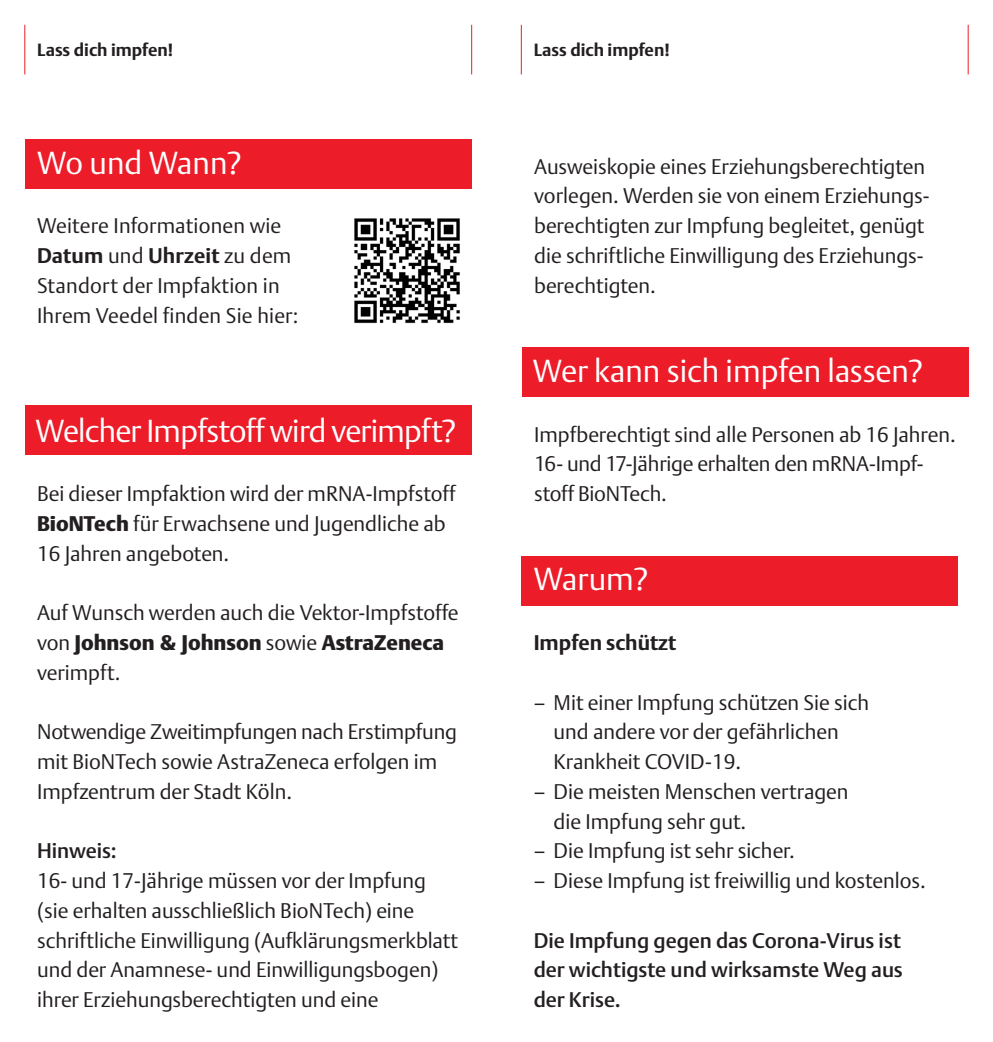
<style>
.page{position:relative;width:993px;height:1042px;background:#fff}
.page>*{position:absolute;margin:0;border:0;box-sizing:border-box;transform-origin:0 0}
.t1{font:31.5px "DTL Argo T Light";letter-spacing:-.02em;color:#fff}
.t2{font:31.5px "DTL Argo T Light";color:#fff}
.t3{font:21px/29.8px "DTL Argo T Light";color:#231f20}
.t4{font:21px/29.8px "DTL Argo T Medium";color:#231f20;text-align:justify}
.t5{font:900 21px "DTL Argo T";color:#231f20}
.t6{font:700 21px "DTL Argo T";color:#231f20}
.t7{font:700 17.5px "DTL Argo T";color:#231f20}
.s1{font-family:"DTL Argo T Light";font-weight:400}
.s2{font-family:"DTL Argo T";font-weight:900}
</style>
<div class="page">
<hr style="left:25px;top:25px;width:1px;height:49px;background:#ec1c29">
<hr style="left:521px;top:25px;width:1px;height:49px;background:#ec1c29">
<hr style="left:471px;top:25px;width:1px;height:49px;background:#ec1c29">
<hr style="left:967px;top:25px;width:1px;height:49px;background:#ec1c29">
<div style="left:521px;top:556px;width:436px;height:49px;background:#ec1c29"></div>
<div style="left:25px;top:139px;width:446px;height:50px;background:#ec1c29"></div>
<div style="left:25px;top:406px;width:446px;height:49px;background:#ec1c29"></div>
<div style="left:521px;top:347px;width:447px;height:50px;background:#ec1c29"></div>
<img style="left:354px;top:218px;width:106px;height:106px">
<p class="t7" style="left:37px;top:40px;width:138px">Lass dich impfen!</p>
<p class="t7" style="left:533px;top:40px;width:138px">Lass dich impfen!</p>
<h1 class="t2" style="left:37px;top:144px;width:206px">Wo und Wann?</h1>
<p class="t3" style="left:37px;top:211px;width:246px">Weitere Informationen wie</p>
<p class="t6" style="left:37px;top:243px;width:255px">Datum <span class="s1">und</span> Uhrzeit <span class="s1">zu dem</span></p>
<p class="t3" style="left:37px;top:270px;width:263px">Standort der Impfaktion in<br>Ihrem Veedel finden Sie hier:</p>
<h1 class="t1" style="left:36px;top:412px;width:422px">Welcher Impfstoff wird verimpft?</h1>
<p class="t3" style="left:534px;top:151px;width:397px">Ausweiskopie eines Erziehungsberechtigten vorlegen. Werden sie von einem Erziehungs&shy;berechtigten zur Impfung begleitet, genügt die schriftliche Einwilligung des Erziehungs&shy;berechtigten.</p>
<h1 class="t1" style="left:532px;top:352px;width:392px">Wer kann sich impfen lassen?</h1>
<p class="t3" style="left:534px;top:419px;width:423px">Impfberechtigt sind alle Personen ab 16 Jahren.<br>16- und 17-Jährige erhalten den mRNA-Impf-</p>
<p class="t3" style="left:37px;top:479px;width:420px">Bei dieser Impfaktion wird der mRNA-Impfstoff</p>
<p class="t3" style="left:534px;top:479px;width:134px">stoff BioNTech.</p>
<p class="t3" style="left:37px;top:508px;width:410px"><span class="s2">BioNTech</span> für Erwachsene und Jugendliche ab<br>16 Jahren angeboten.</p>
<p class="t3" style="left:37px;top:598px;width:423px">Auf Wunsch werden auch die Vektor-Impfstoffe</p>
<p class="t5" style="left:37px;top:630px;width:408px"><span class="s1">von</span> Johnson &amp; Johnson <span class="s1">sowie</span> AstraZeneca</p>
<p class="t3" style="left:37px;top:657px;width:85px">verimpft.</p>
<p class="t3" style="left:37px;top:717px;width:421px">Notwendige Zweitimpfungen nach Erstimpfung mit BioNTech sowie AstraZeneca erfolgen im<br>Impfzentrum der Stadt Köln.</p>
<p class="t4" style="left:37px;top:836px;width:81px">Hinweis:</p>
<p class="t3" style="left:37px;top:865px;width:422px">16- und 17-Jährige müssen vor der Impfung (sie erhalten ausschließlich BioNTech) eine schriftliche Einwilligung (Aufklärungsmerkblatt und der Anamnese- und Einwilligungsbogen) ihrer Erziehungsberechtigten und eine</p>
<h1 class="t1" style="left:533px;top:560px;width:116px">Warum?</h1>
<p class="t6" style="left:533px;top:630px;width:144px">Impfen schützt</p>
<p class="t3" style="left:553px;top:687px;width:317px;text-indent:-20px">– Mit einer Impfung schützen Sie sich und andere vor der gefährlichen<br>Krankheit COVID-19.</p>
<p class="t3" style="left:553px;top:776px;width:296px;text-indent:-20px">– Die meisten Menschen vertragen die Impfung sehr gut.</p>
<p class="t3" style="left:533px;top:836px;width:263px">– Die Impfung ist sehr sicher.</p>
<p class="t3" style="left:533px;top:865px;width:393px">– Diese Impfung ist freiwillig und kostenlos.</p>
<p class="t4" style="left:533px;top:925px;width:370px">Die Impfung gegen das Corona-Virus ist der wichtigste und wirksamste Weg aus der Krise.</p>
</div>
